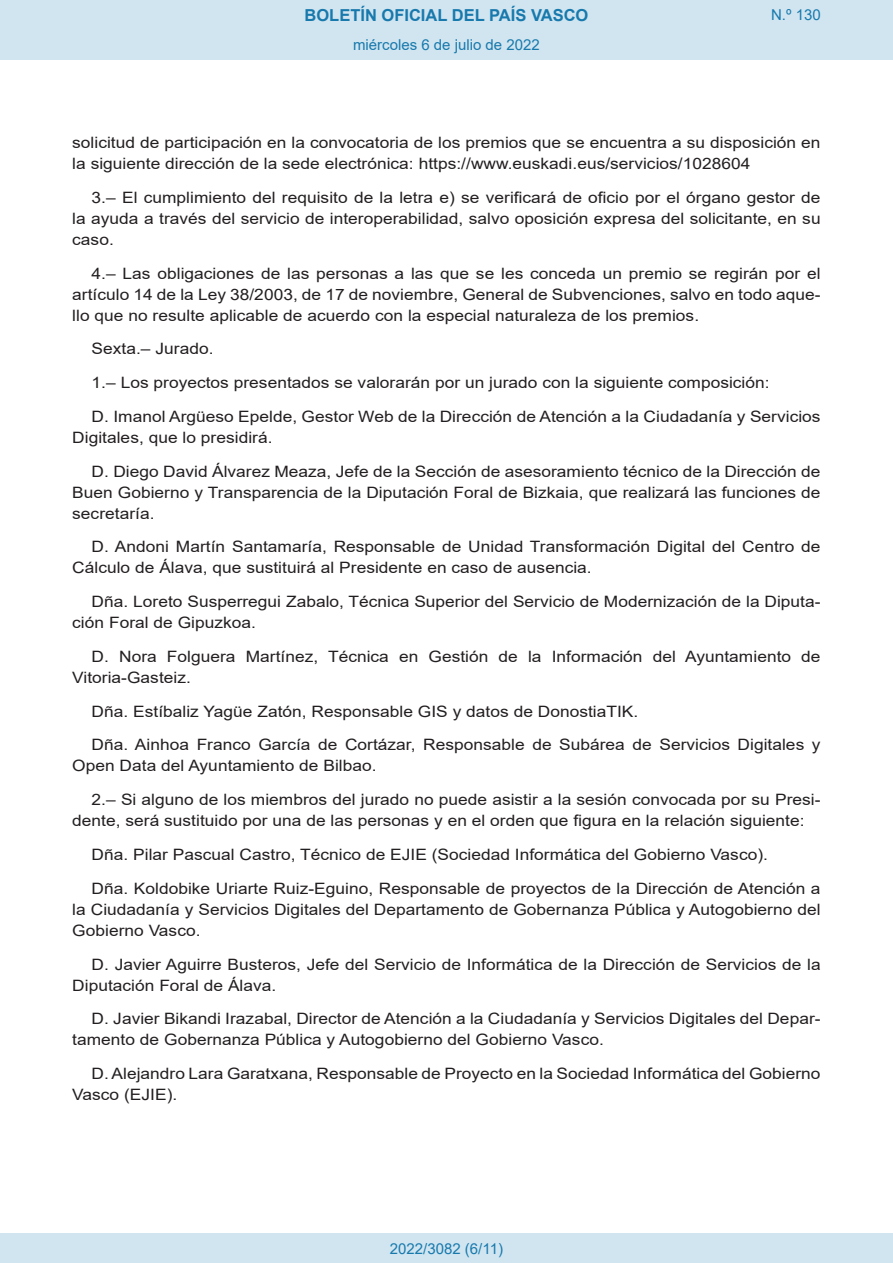
<style>
.page{position:relative;width:893px;height:1263px;background:#fff}
.page>*{position:absolute;margin:0;border:0;box-sizing:border-box;transform-origin:0 0}
.t1{font:700 16.5px "Arial";color:#1879ad}
.BOPVDetalle{font:15.6px/21px "Arial";color:#231f20;scale:1.11 1}
.Paginacion_Centro{font:15px "Arial";color:#1879ad}
</style>
<div class="page">
<div style="left:0;top:0;width:893px;height:60px;background:#d0e5f0"></div>
<div style="left:0;top:1233px;width:893px;height:30px;background:#d0e5f0"></div>
<p class="t1" style="left:305px;top:3px;width:285px">BOLETÍN OFICIAL DEL PAÍS VASCO</p>
<p class="Paginacion_Centro" style="left:353px;top:35px;width:188px">miércoles 6 de julio de 2022</p>
<p class="Paginacion_Centro" style="left:771px;top:5px;width:51px">N.º 130</p>
<p class="BOPVDetalle" style="left:72px;top:132px;width:676px">solicitud de participación en la convocatoria de los premios que se encuentra a su disposición en la siguiente dirección de la sede electrónica: https://www.euskadi.eus/servicios/1028604</p>
<p class="BOPVDetalle" style="left:72px;top:187px;width:676px;text-align:justify;text-indent:19px">3.– El cumplimiento del requisito de la letra e) se verificará de oficio por el órgano gestor de la ayuda a través del servicio de interoperabilidad, salvo oposición expresa del solicitante, en su caso.</p>
<p class="BOPVDetalle" style="left:72px;top:263px;width:676px;text-align:justify;text-indent:19px">4.– Las obligaciones de las personas a las que se les conceda un premio se regirán por el artículo 14 de la Ley 38/2003, de 17 de noviembre, General de Subvenciones, salvo en todo aque&shy;llo que no resulte aplicable de acuerdo con la especial naturaleza de los premios.</p>
<p class="BOPVDetalle" style="left:92px;top:338px;width:111px">Sexta.– Jurado.</p>
<p class="BOPVDetalle" style="left:92px;top:372px;width:612px">1.– Los proyectos presentados se valorarán por un jurado con la siguiente composición:</p>
<p class="BOPVDetalle" style="left:72px;top:406px;width:676px;text-indent:19px">D. Imanol Argüeso Epelde, Gestor Web de la Dirección de Atención a la Ciudadanía y Servicios<br>Digitales, que lo presidirá.</p>
<p class="BOPVDetalle" style="left:72px;top:461px;width:676px;text-align:justify;text-indent:19px">D. Diego David Álvarez Meaza, Jefe de la Sección de asesoramiento técnico de la Dirección de Buen Gobierno y Transparencia de la Diputación Foral de Bizkaia, que realizará las funciones de secretaría.</p>
<p class="BOPVDetalle" style="left:72px;top:536px;width:676px;text-indent:19px">D. Andoni Martín Santamaría, Responsable de Unidad Transformación Digital del Centro de<br>Cálculo de Álava, que sustituirá al Presidente en caso de ausencia.</p>
<p class="BOPVDetalle" style="left:72px;top:591px;width:676px;text-indent:19px">Dña. Loreto Susperregui Zabalo, Técnica Superior del Servicio de Modernización de la Diputa&shy;ción Foral de Gipuzkoa.</p>
<p class="BOPVDetalle" style="left:72px;top:646px;width:676px;text-indent:19px">D. Nora Folguera Martínez, Técnica en Gestión de la Información del Ayuntamiento de<br>Vitoria-Gasteiz.</p>
<p class="BOPVDetalle" style="left:92px;top:701px;width:494px">Dña. Estíbaliz Yagüe Zatón, Responsable GIS y datos de DonostiaTIK.</p>
<p class="BOPVDetalle" style="left:72px;top:734px;width:676px;text-indent:19px">Dña. Ainhoa Franco García de Cortázar, Responsable de Subárea de Servicios Digitales y<br>Open Data del Ayuntamiento de Bilbao.</p>
<p class="BOPVDetalle" style="left:72px;top:789px;width:676px;text-indent:19px">2.– Si alguno de los miembros del jurado no puede asistir a la sesión convocada por su Presi&shy;dente, será sustituido por una de las personas y en el orden que figura en la relación siguiente:</p>
<p class="BOPVDetalle" style="left:92px;top:844px;width:611px">Dña. Pilar Pascual Castro, Técnico de EJIE (Sociedad Informática del Gobierno Vasco).</p>
<p class="BOPVDetalle" style="left:72px;top:878px;width:676px;text-align:justify;text-indent:19px">Dña. Koldobike Uriarte Ruiz-Eguino, Responsable de proyectos de la Dirección de Atención a la Ciudadanía y Servicios Digitales del Departamento de Gobernanza Pública y Autogobierno del Gobierno Vasco.</p>
<p class="BOPVDetalle" style="left:72px;top:953px;width:676px;text-indent:19px">D. Javier Aguirre Busteros, Jefe del Servicio de Informática de la Dirección de Servicios de la<br>Diputación Foral de Álava.</p>
<p class="BOPVDetalle" style="left:72px;top:1008px;width:676px;text-indent:19px">D. Javier Bikandi Irazabal, Director de Atención a la Ciudadanía y Servicios Digitales del Depar&shy;tamento de Gobernanza Pública y Autogobierno del Gobierno Vasco.</p>
<p class="BOPVDetalle" style="left:72px;top:1063px;width:676px;text-indent:19px">D. Alejandro Lara Garatxana, Responsable de Proyecto en la Sociedad Informática del Gobierno<br>Vasco (EJIE).</p>
<p class="Paginacion_Centro" style="left:390px;top:1238px;width:115px">2022/3082 (6/11)</p>
</div>
